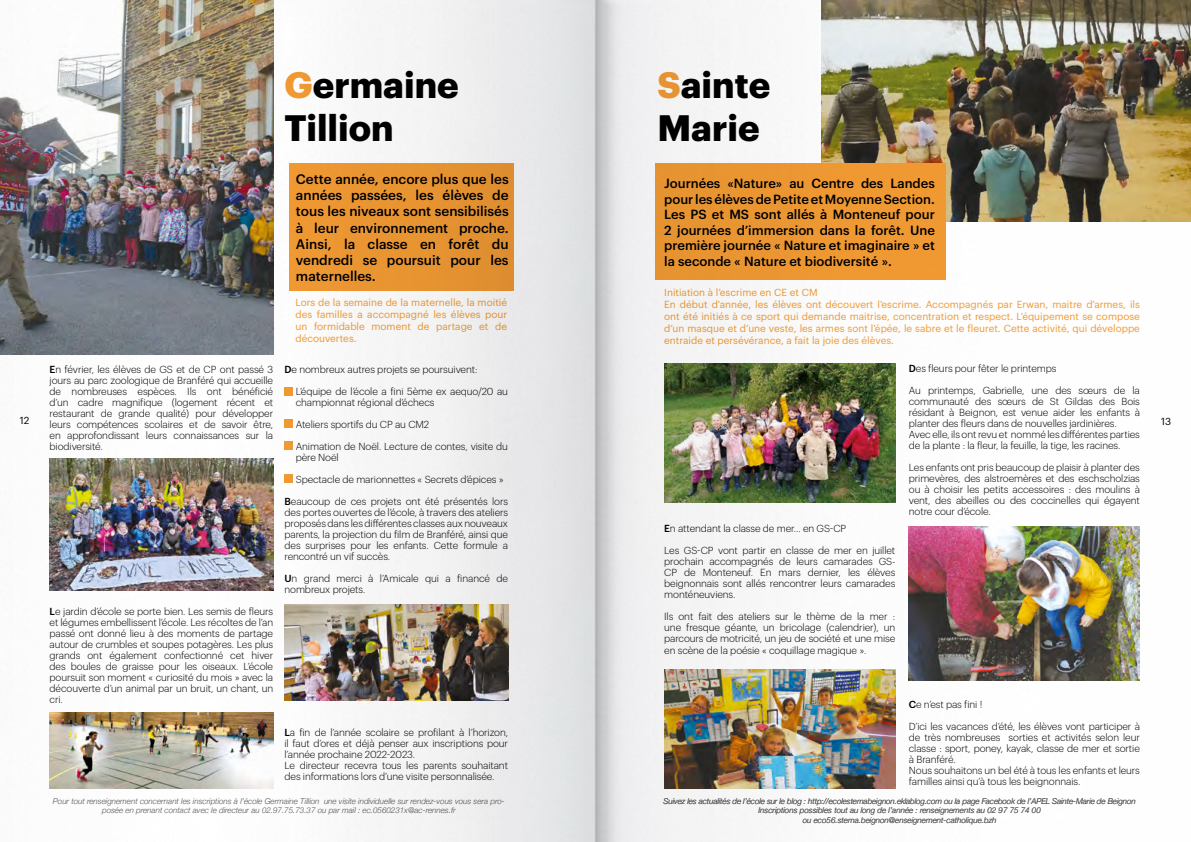
<style>
.page{position:relative;width:1191px;height:842px;background:#fff}
.page>*{position:absolute;margin:0;border:0;box-sizing:border-box;transform-origin:0 0}
.t1{font:700 36px/43.2px "Graphik";color:#000}
.t2{font:500 13.5px/16.2px "Graphik";color:#000;text-align:justify}
.t3{font:500 13px/15.6px "Graphik";color:#000;text-align:justify}
.t4{font:300 10px/11px "Graphik";letter-spacing:-.01em;color:#000}
.t5{font:10px/12px "Graphik";color:#f29b34;text-align:justify}
.t6{font:10px "Graphik";color:#000}
.t7{font:italic 300 8px/9.6px "Helvetica Neue";color:#575756;text-align:center}
.s1{color:#f29b34}
.s2{font-weight:500}
</style>
<div class="page">
<img style="left:0;top:0;width:1191px;height:842px">
<p class="t6" style="left:20px;top:413px;width:11px">12</p>
<h1 class="t1" style="left:284px;top:60px;width:176px"><span class="s1">G</span>ermaine<br>Tillion</h1>
<h1 class="t1" style="left:657px;top:60px;width:114px"><span class="s1">S</span>ainte<br>Marie</h1>
<p class="t4" style="left:50px;top:363px;width:225px;text-align:justify"><span class="s2">E</span>n février, les élèves de GS et de CP ont passé 3 jours au parc zoologique de Branféré qui accueille de nombreuses espèces. Ils ont bénéficié d’un cadre magnifique (logement récent et restaurant de grande qualité) pour développer leurs compétences scolaires et de savoir être, en approfondissant leurs connaissances sur la biodiversité.</p>
<p class="t4" style="left:50px;top:605px;width:225px;text-align:justify"><span class="s2">L</span>e jardin d’école se porte bien. Les semis de fleurs et légumes embellissent l’école. Les récoltes de l’an passé ont donné lieu à des moments de partage autour de crumbles et soupes potagères. Les plus grands ont également confectionné cet hiver des boules de graisse pour les oiseaux. L’école poursuit son moment « curiosité du mois » avec la découverte d’un animal par un bruit, un chant, un cri.</p>
<h2 class="t2" style="left:296px;top:170px;width:214px">Cette année, encore plus que les années passées, les élèves de tous les niveaux sont sensibilisés à leur environnement proche.<br>Ainsi, la classe en forêt du vendredi se poursuit pour les maternelles.</h2>
<p class="t5" style="left:295px;top:295px;width:213px">Lors de la semaine de la maternelle, la moitié des familles a accompagné les élèves pour un formidable moment de partage et de découvertes.</p>
<p class="t4" style="left:284px;top:363px;width:194px"><span class="s2">D</span>e nombreux autres projets se poursuivent:</p>
<p class="t4" style="left:296px;top:385px;width:214px">L’équipe de l’école a fini 5ème ex aequo/20 au championnat régional d’échecs</p>
<p class="t4" style="left:296px;top:418px;width:135px">Ateliers sportifs du CP au CM2</p>
<p class="t4" style="left:296px;top:440px;width:214px">Animation de Noël. Lecture de contes, visite du père Noël</p>
<p class="t4" style="left:296px;top:473px;width:209px">Spectacle de marionnettes « Secrets d’épices »</p>
<p class="t4" style="left:284px;top:495px;width:225px;text-align:justify"><span class="s2">B</span>eaucoup de ces projets ont été présentés lors des portes ouvertes de l’école, à travers des ateliers proposés dans les différentes classes aux nouveaux parents, la projection du film de Branféré, ainsi que des surprises pour les enfants. Cette formule a rencontré un vif succès.</p>
<p class="t4" style="left:284px;top:572px;width:225px"><span class="s2">U</span>n grand merci à l’Amicale qui a financé de nombreux projets.</p>
<p class="t4" style="left:284px;top:726px;width:225px"><span class="s2">L</span>a fin de l’année scolaire se profilant à l’horizon, il faut d’ores et déjà penser aux inscriptions pour l’année prochaine 2022-2023.<br>Le directeur recevra tous les parents souhaitant des informations lors d’une visite personnalisée.</p>
<p class="t7" style="left:53px;top:795px;width:453px">Pour tout renseignement concernant les inscriptions à l’école Germaine Tillion une visite individuelle sur rendez-vous vous sera pro&shy;posée en prenant contact avec le directeur au 02.97.75.73.37 ou par mail : ec.0560231x@ac-rennes.fr</p>
<p class="t3" style="left:664px;top:174px;width:272px">Journées «Nature» au Centre des Landes pour les élèves de Petite et Moyenne Section.<br>Les PS et MS sont allés à Monteneuf pour 2 journées d’immersion dans la forêt. Une première journée « Nature et imaginaire » et la seconde « Nature et biodiversité ».</p>
<p class="t5" style="left:664px;top:286px;width:477px;text-align:left">Initiation à l’escrime en CE et CM<br>En début d’année, les élèves ont découvert l’escrime. Accompagnés par Erwan, maitre d’armes, ils ont été initiés à ce sport qui demande maitrise, concentration et respect. L’équipement se compose d’un masque et d’une veste, les armes sont l’épée, le sabre et le fleuret. Cette activité, qui développe entraide et persévérance, a fait la joie des élèves.</p>
<p class="t4" style="left:664px;top:523px;width:183px"><span class="s2">E</span>n attendant la classe de mer… en GS-CP</p>
<p class="t4" style="left:664px;top:545px;width:233px;text-align:justify">Les GS-CP vont partir en classe de mer en juillet prochain accompagnés de leurs camarades GS-CP de Monteneuf. En mars dernier, les élèves beignonnais sont allés rencontrer leurs camarades monténeuviens.</p>
<p class="t4" style="left:664px;top:611px;width:232px;text-align:justify">Ils ont fait des ateliers sur le thème de la mer : une fresque géante, un bricolage (calendrier), un parcours de motricité, un jeu de société et une mise en scène de la poésie « coquillage magique ».</p>
<p class="t4" style="left:909px;top:356px;width:232px;line-height:22px"><span class="s2">D</span>es fleurs pour fêter le printemps<br>Au printemps, Gabrielle, une des sœurs de la</p>
<p class="t4" style="left:909px;top:395px;width:233px">communauté des sœurs de St Gildas des Bois résidant à Beignon, est venue aider les enfants à planter des fleurs dans de nouvelles jardinières.<br>Avec elle, ils ont revu et nommé les différentes parties de la plante : la fleur, la feuille, la tige, les racines.</p>
<p class="t4" style="left:909px;top:461px;width:233px;text-align:justify">Les enfants ont pris beaucoup de plaisir à planter des primevères, des alstroemères et des eschscholzias ou à choisir les petits accessoires : des moulins à vent, des abeilles ou des coccinelles qui égayent notre cour d’école.</p>
<p class="t4" style="left:909px;top:698px;width:75px"><span class="s2">C</span>e n’est pas fini !</p>
<p class="t4" style="left:909px;top:720px;width:233px">D’ici les vacances d’été, les élèves vont participer à de très nombreuses sorties et activités selon leur classe : sport, poney, kayak, classe de mer et sortie à Branféré.<br>Nous souhaitons un bel été à tous les enfants et leurs familles ainsi qu’à tous les beignonnais.</p>
<p class="t7" style="left:663px;top:795px;width:473px">Suivez les actualités de l’école sur le blog : http://ecolestemabeignon.eklablog.com ou la page Facebook de l’APEL Sainte-Marie de Beignon<br>Inscriptions possibles tout au long de l’année : renseignements au 02 97 75 74 00<br>ou eco56.stema.beignon@enseignement-catholique.bzh</p>
<p class="t6" style="left:1161px;top:413px;width:12px">13</p>
</div>
